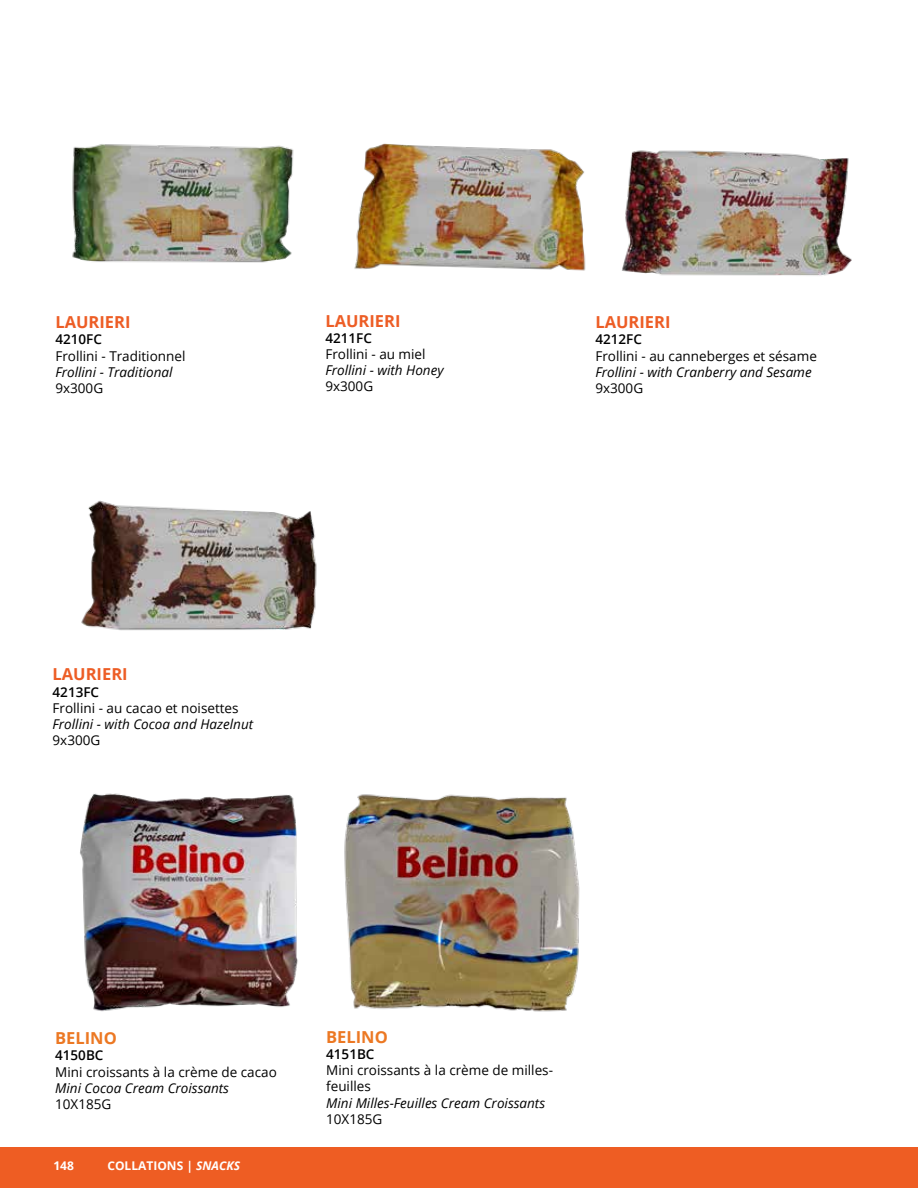
<style>
.page{position:relative;width:918px;height:1188px;background:#fff}
.page>*{position:absolute;margin:0;border:0;box-sizing:border-box;transform-origin:0 0}
.t1{font:700 16.5px "Open Sans";color:#ed5d25}
.t2{font:700 16.5px "Open Sans";color:#ec7823}
.t3{font:13.5px/16.2px "Open Sans";color:#000}
.t4{font:italic 13.5px "Open Sans";color:#000}
.t5{font:600 13.5px "Open Sans";color:#000}
.t6{font:700 12px "Open Sans";color:#fff}
.s1{font-style:italic}
</style>
<div class="page">
<img style="left:72px;top:144px;width:222px;height:119px">
<img style="left:354px;top:143px;width:232px;height:128px">
<img style="left:622px;top:150px;width:230px;height:126px">
<img style="left:81px;top:500px;width:236px;height:131px">
<div style="left:0;top:1148px;width:918px;height:40px;background:#ee5d23"></div>
<img style="left:80px;top:793px;width:218px;height:219px">
<img style="left:344px;top:794px;width:236px;height:218px">
<p class="t1" style="left:55px;top:311px;width:77px">LAURIERI</p>
<p class="t5" style="left:55px;top:330px;width:48px">4210FC</p>
<p class="t3" style="left:55px;top:347px;width:132px">Frollini - Traditionnel</p>
<p class="t4" style="left:55px;top:363px;width:119px">Frollini - Traditional</p>
<p class="t3" style="left:55px;top:380px;width:49px">9x300G</p>
<p class="t1" style="left:325px;top:309px;width:77px">LAURIERI</p>
<p class="t5" style="left:325px;top:329px;width:48px">4211FC</p>
<p class="t3" style="left:325px;top:346px;width:102px">Frollini - au miel</p>
<p class="t4" style="left:325px;top:361px;width:120px">Frollini - with Honey</p>
<p class="t3" style="left:325px;top:378px;width:49px">9x300G</p>
<p class="t1" style="left:53px;top:663px;width:77px">LAURIERI</p>
<p class="t5" style="left:53px;top:682px;width:48px">4213FC</p>
<p class="t3" style="left:53px;top:699px;width:188px">Frollini - au cacao et noisettes</p>
<p class="t4" style="left:53px;top:715px;width:202px">Frollini - with Cocoa and Hazelnut</p>
<p class="t3" style="left:53px;top:732px;width:49px">9x300G</p>
<p class="t1" style="left:595px;top:311px;width:77px">LAURIERI</p>
<p class="t5" style="left:595px;top:330px;width:48px">4212FC</p>
<p class="t3" style="left:595px;top:347px;width:223px">Frollini - au canneberges et sésame</p>
<p class="t4" style="left:595px;top:363px;width:218px">Frollini - with Cranberry and Sesame</p>
<p class="t3" style="left:595px;top:380px;width:49px">9x300G</p>
<p class="t2" style="left:55px;top:1026px;width:63px">BELINO</p>
<p class="t5" style="left:55px;top:1046px;width:50px">4150BC</p>
<p class="t3" style="left:55px;top:1063px;width:223px">Mini croissants à la crème de cacao</p>
<p class="t4" style="left:55px;top:1079px;width:175px">Mini Cocoa Cream Croissants</p>
<p class="t3" style="left:55px;top:1096px;width:58px">10X185G</p>
<p class="t6" style="left:53px;top:1157px;width:22px">148</p>
<p class="t6" style="left:107px;top:1157px;width:134px">COLLATIONS | <span class="s1">SNACKS</span></p>
<p class="t6" style="left:108px;top:1157px;width:69px">TEXT | <span class="s1">TEXT</span></p>
<p class="t2" style="left:326px;top:1025px;width:63px">BELINO</p>
<p class="t5" style="left:326px;top:1045px;width:50px">4151BC</p>
<p class="t3" style="left:326px;top:1062px;width:228px">Mini croissants à la crème de milles&shy;feuilles</p>
<p class="t4" style="left:326px;top:1094px;width:220px">Mini Milles-Feuilles Cream Croissants</p>
<p class="t3" style="left:326px;top:1111px;width:58px">10X185G</p>
</div>
